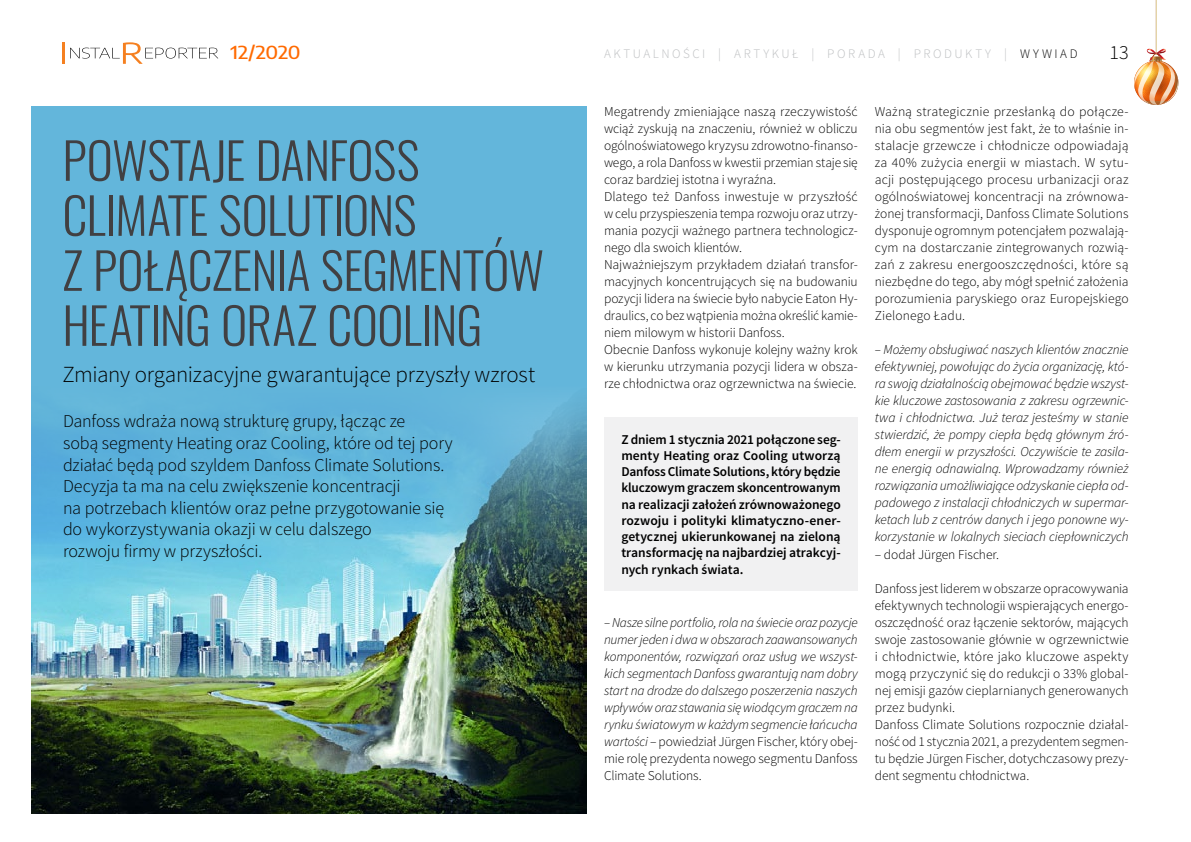
<style>
.page{position:relative;width:1191px;height:842px;background:#fff}
.page>*{position:absolute;margin:0;border:0;box-sizing:border-box;transform-origin:0 0}
.t1{font:300 50px/55px "Oswald";letter-spacing:-.015em;color:#414042}
.t2{font:300 23px "Source Sans Pro";letter-spacing:-.01em;color:#000}
.t3{font:300 20px "Source Sans Pro";color:#000}
.t4{font:300 18px/21.6px "Source Sans Pro";letter-spacing:-.01em;color:#000}
.t5{font:500 18px "Encode Sans";letter-spacing:-.015em;color:#ff6a00;scale:1.11 1}
.t6{font:300 13.5px/17px "Source Sans Pro";letter-spacing:-.005em;color:#000}
.t7{font:italic 300 13.5px/17px "Source Sans Pro";letter-spacing:-.015em;color:#000;text-align:justify}
.t8{font:600 13.5px/16.2px "Source Sans Pro";letter-spacing:-.005em;color:#000;text-align:justify}
.t9{font:300 13px "Source Sans Pro";letter-spacing:.195em;color:#bcbec0}
.s1{color:#000}
.s2{font-style:normal}
</style>
<div class="page">
<hr style="left:62px;top:43px;width:3px;height:21px;background:#f58020">
<svg style="left:70px;top:42px;width:148px;height:22px"></svg>
<img style="left:1134px;top:0;width:44px;height:105px">
<div style="left:31px;top:106px;width:556px;height:693px;background:#63b6db"></div>
<img style="left:31px;top:402px;width:556px;height:411px">
<div style="left:604px;top:417px;width:253px;height:173px;background:#f1f1f2"></div>
<h3 class="t5" style="left:230px;top:40px;width:65px">12/2020</h3>
<p class="t9" style="left:604px;top:46px;width:459px">AKTUALNOŚCI | ARTYKUŁ | PORADa | PRODUKTY | <span class="s1">wywiad</span></p>
<h3 class="t3" style="left:1109px;top:40px;width:21px">13</h3>
<h1 class="t1" style="left:62px;top:133px;width:483px">POWSTAJE DANFOSS<br>CLIMATE SOLUTIONS<br>Z POŁĄCZENIA SEGMENTÓW<br>HEATING ORAZ COOLING</h1>
<h2 class="t2" style="left:62px;top:360px;width:474px">Zmiany organizacyjne gwarantujące przyszły wzrost</h2>
<p class="t4" style="left:63px;top:411px;width:391px">Danfoss wdraża nową strukturę grupy, łącząc ze<br>sobą segmenty Heating oraz Cooling, które od tej pory działać będą pod szyldem Danfoss Climate Solutions.<br>Decyzja ta ma na celu zwiększenie koncentracji<br>na potrzebach klientów oraz pełne przygotowanie się do wykorzystywania okazji w celu dalszego<br>rozwoju firmy w przyszłości.</p>
<p class="t6" style="left:604px;top:103px;width:255px">Megatrendy zmieniające naszą rzeczywistość wciąż zyskują na znaczeniu, również w obliczu ogólnoświatowego kryzysu zdrowotno-finanso&shy;wego, a rola Danfoss w kwestii przemian staje się coraz bardziej istotna i wyraźna.<br>Dlatego też Danfoss inwestuje w przyszłość w celu przyspieszenia tempa rozwoju oraz utrzy&shy;mania pozycji ważnego partnera technologicz&shy;nego dla swoich klientów.<br>Najważniejszym przykładem działań transfor&shy;macyjnych koncentrujących się na budowaniu pozycji lidera na świecie było nabycie Eaton Hy&shy;draulics, co bez wątpienia można określić kamie&shy;niem milowym w historii Danfoss.<br>Obecnie Danfoss wykonuje kolejny ważny krok w kierunku utrzymania pozycji lidera w obsza&shy;rze chłodnictwa oraz ogrzewnictwa na świecie.</p>
<p class="t8" style="left:621px;top:432px;width:221px">Z dniem 1 stycznia 2021 połączone seg&shy;menty Heating oraz Cooling utworzą Danfoss Climate Solutions, który będzie kluczowym graczem skoncentrowanym na realizacji założeń zrównoważonego rozwoju i polityki klimatyczno-ener&shy;getycznej ukierunkowanej na zieloną transformację na najbardziej atrakcyj&shy;nych rynkach świata.</p>
<p class="t7" style="left:604px;top:614px;width:255px">– Nasze silne portfolio, rola na świecie oraz pozycje numer jeden i dwa w obszarach zaawansowanych komponentów, rozwiązań oraz usług we wszyst&shy;kich segmentach Danfoss gwarantują nam dobry start na drodze do dalszego poszerzenia naszych wpływów oraz stawania się wiodącym graczem na rynku światowym w każdym segmencie łańcucha wartości <span class="s2">– powiedział Jürgen Fischer, który obej&shy;mie rolę prezydenta nowego segmentu Danfoss Climate Solutions.</span></p>
<p class="t6" style="left:874px;top:103px;width:255px;text-align:justify">Ważną strategicznie przesłanką do połącze&shy;nia obu segmentów jest fakt, że to właśnie in&shy;stalacje grzewcze i chłodnicze odpowiadają za 40% zużycia energii w miastach. W sytu&shy;acji postępującego procesu urbanizacji oraz ogólnoświatowej koncentracji na zrównowa&shy;żonej transformacji, Danfoss Climate Solutions dysponuje ogromnym potencjałem pozwalają&shy;cym na dostarczanie zintegrowanych rozwią&shy;zań z zakresu energooszczędności, które są niezbędne do tego, aby mógł spełnić założenia porozumienia paryskiego oraz Europejskiego Zielonego Ładu.</p>
<p class="t7" style="left:874px;top:341px;width:255px">– Możemy obsługiwać naszych klientów znacznie efektywniej, powołując do życia organizację, któ&shy;ra swoją działalnością obejmować będzie wszyst&shy;kie kluczowe zastosowania z zakresu ogrzewnic&shy;twa i chłodnictwa. Już teraz jesteśmy w stanie stwierdzić, że pompy ciepła będą głównym źró&shy;dłem energii w przyszłości. Oczywiście te zasila&shy;ne energią odnawialną. Wprowadzamy również rozwiązania umożliwiające odzyskanie ciepła od&shy;padowego z instalacji chłodniczych w supermar&shy;ketach lub z centrów danych i jego ponowne wy&shy;korzystanie w lokalnych sieciach ciepłowniczych</p>
<p class="t6" style="left:874px;top:546px;width:126px">– dodał Jürgen Fischer.</p>
<p class="t6" style="left:874px;top:580px;width:255px">Danfoss jest liderem w obszarze opracowywania efektywnych technologii wspierających energo&shy;oszczędność oraz łączenie sektorów, mających swoje zastosowanie głównie w ogrzewnictwie i chłodnictwie, które jako kluczowe aspekty mogą przyczynić się do redukcji o 33% global&shy;nej emisji gazów cieplarnianych generowanych przez budynki.<br>Danfoss Climate Solutions rozpocznie działal&shy;ność od 1 stycznia 2021, a prezydentem segmen&shy;tu będzie Jürgen Fischer, dotychczasowy prezy&shy;dent segmentu chłodnictwa.</p>
</div>
